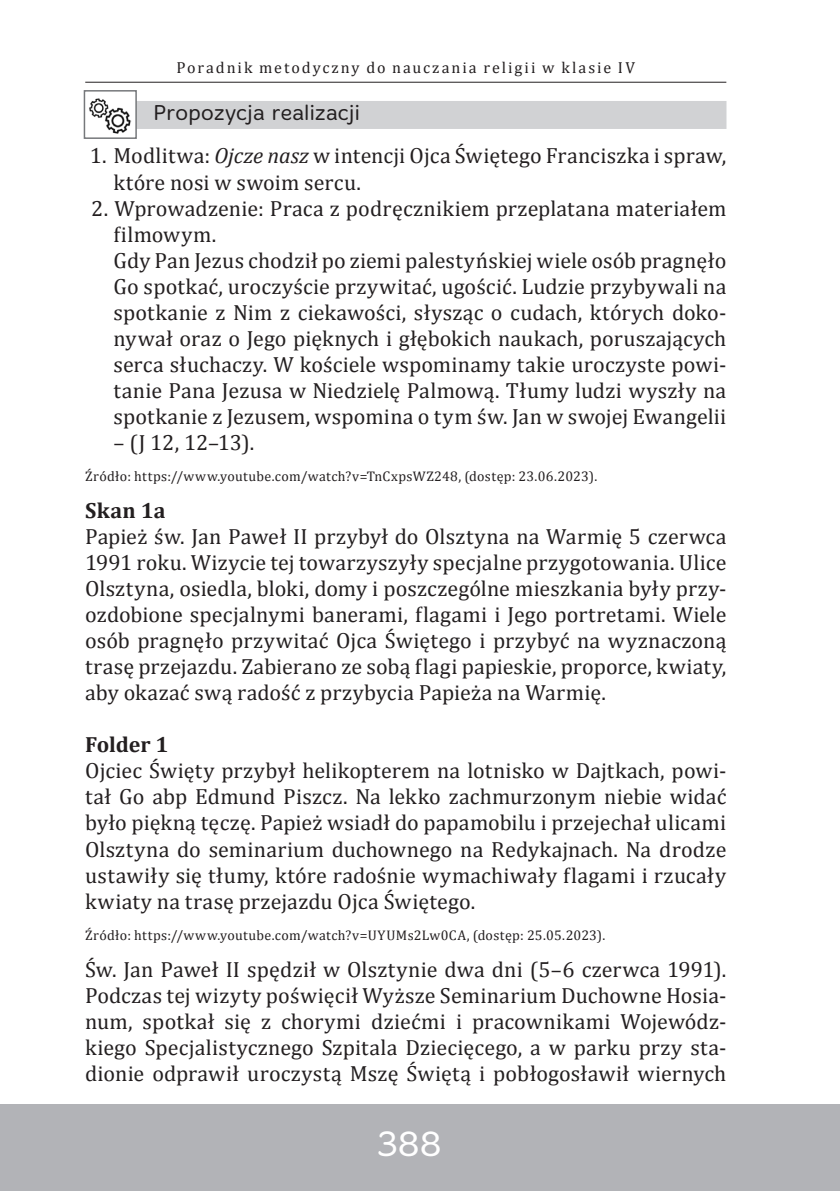
<style>
.page{position:relative;width:840px;height:1191px;background:#fff}
.page>*{position:absolute;margin:0;border:0;box-sizing:border-box;transform-origin:0 0}
.t1{font:300 36px "Merge";color:#fff}
.t2{font:22px/26px "Cambria";letter-spacing:.01em;color:#231f20}
.t3{font:300 22px "Merge";color:#231f20}
.t4{font:16px "Cambria";letter-spacing:.12em;color:#231f20}
.t5{font:14px "Cambria";letter-spacing:.025em;color:#231f20}
.s1{font-style:italic}
.s2{font-weight:700}
</style>
<div class="page">
<div style="left:0;top:1104px;width:839px;height:87px;background:#b2b3b7"></div>
<hr style="left:85px;top:82px;width:641px;height:1px;background:#231f20">
<div style="left:85px;top:101px;width:641px;height:28px;background:#d1d2d4"></div>
<div style="left:84px;top:91px;width:52px;height:47px;background:#fff"></div>
<img style="left:89px;top:98px;width:43px;height:36px">
<div style="left:84px;top:90px;width:53px;height:49px;border:2px solid #76787b"></div>
<p class="t4" style="left:176px;top:58px;width:459px">Poradnik metodyczny do nauczania religii w klasie IV</p>
<p class="t3" style="left:153px;top:100px;width:208px">Propozycja realizacji</p>
<p class="t2" style="left:113px;top:143px;width:614px;text-indent:-23px">1. Modlitwa: <span class="s1">Ojcze nasz</span> w intencji Ojca Świętego Franciszka i spraw, które nosi w swoim sercu.</p>
<p class="t2" style="left:113px;top:195px;width:614px;text-indent:-22px">2. Wprowadzenie: Praca z podręcznikiem przeplatana materiałem filmowym.<br>Gdy Pan Jezus chodził po ziemi palestyńskiej wiele osób pragnęło Go spotkać, uroczyście przywitać, ugościć. Ludzie przybywali na spotkanie z Nim z ciekawości, słysząc o cudach, których doko&shy;nywał oraz o Jego pięknych i głębokich naukach, poruszających serca słuchaczy. W kościele wspominamy takie uroczyste powi&shy;tanie Pana Jezusa w Niedzielę Palmową. Tłumy ludzi wyszły na spotkanie z Jezusem, wspomina o tym św. Jan w swojej Ewangelii</p>
<p class="t2" style="left:113px;top:429px;width:142px">– (J 12, 12–13).</p>
<p class="t5" style="left:85px;top:468px;width:513px">Źródło: https://www.youtube.com/watch?v=TnCxpsWZ248, (dostęp: 23.06.2023).</p>
<p class="t2" style="left:85px;top:498px;width:642px"><span class="s2">Skan 1a<br></span>Papież św. Jan Paweł II przybył do Olsztyna na Warmię 5 czerwca 1991 roku. Wizycie tej towarzyszyły specjalne przygotowania. Ulice Olsztyna, osiedla, bloki, domy i poszczególne mieszkania były przy&shy;ozdobione specjalnymi banerami, flagami i Jego portretami. Wiele osób pragnęło przywitać Ojca Świętego i przybyć na wyznaczoną trasę przejazdu. Zabierano ze sobą flagi papieskie, proporce, kwiaty, aby okazać swą radość z przybycia Papieża na Warmię.</p>
<p class="t2" style="left:85px;top:732px;width:642px"><span class="s2">Folder 1<br></span>Ojciec Święty przybył helikopterem na lotnisko w Dajtkach, powi&shy;tał Go abp Edmund Piszcz. Na lekko zachmurzonym niebie widać było piękną tęczę. Papież wsiadł do papamobilu i przejechał ulicami Olsztyna do seminarium duchownego na Redykajnach. Na drodze ustawiły się tłumy, które radośnie wymachiwały flagami i rzucały kwiaty na trasę przejazdu Ojca Świętego.</p>
<p class="t5" style="left:85px;top:926px;width:521px">Źródło: https://www.youtube.com/watch?v=UYUMs2Lw0CA, (dostęp: 25.05.2023).</p>
<p class="t2" style="left:85px;top:956px;width:642px;text-align:justify">Św. Jan Paweł II spędził w Olsztynie dwa dni (5–6 czerwca 1991).<br>Podczas tej wizyty poświęcił Wyższe Seminarium Duchowne Hosia&shy;num, spotkał się z chorymi dziećmi i pracownikami Wojewódz&shy;kiego Specjalistycznego Szpitala Dziecięcego, a w parku przy sta&shy;dionie odprawił uroczystą Mszę Świętą i pobłogosławił wiernych</p>
<p class="t1" style="left:377px;top:1122px;width:66px">388</p>
</div>
